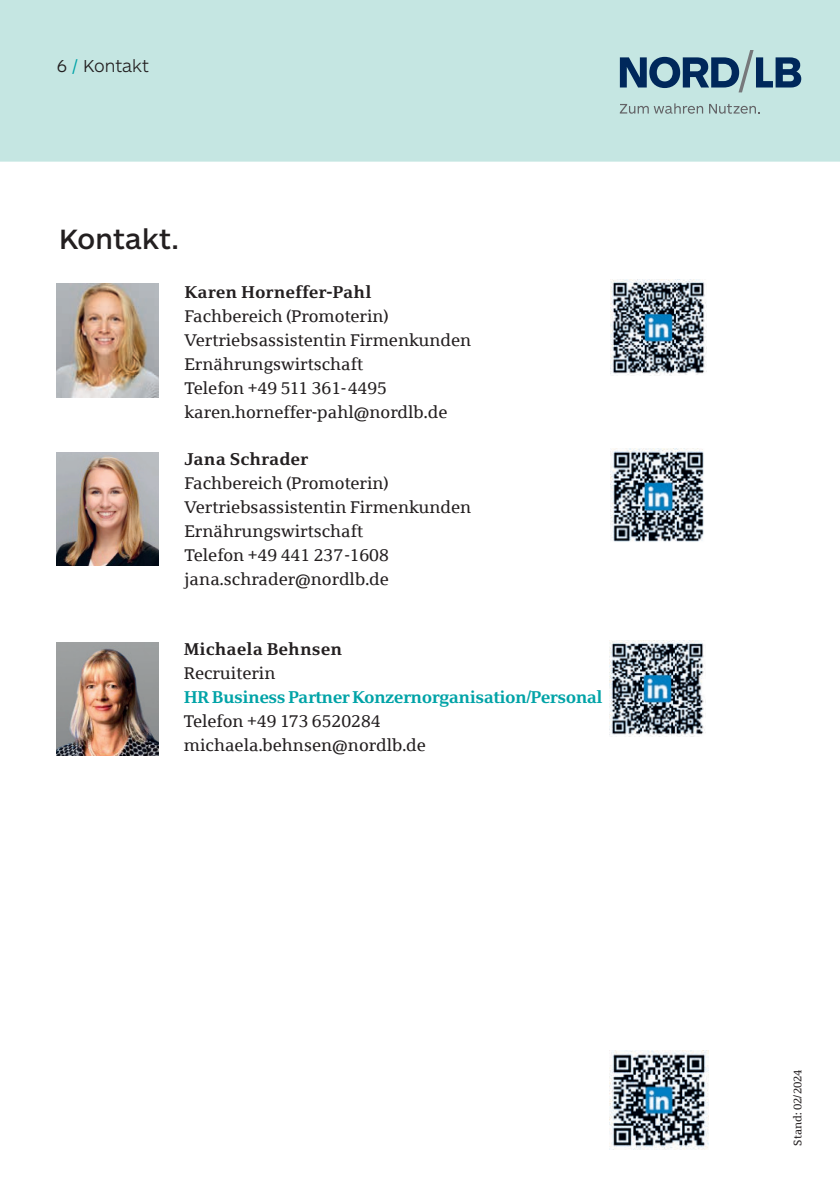
<style>
.page{position:relative;width:840px;height:1191px;background:#fff}
.page>*{position:absolute;margin:0;border:0;box-sizing:border-box;transform-origin:0 0}
.t1{font:500 29px "ARS Maquette Pro";letter-spacing:.005em;color:#231f20}
.t2{font:300 18px "ARS Maquette Pro";color:#231f20}
.t3{font:17px/24px "Sparkasse Serif";color:#231f20}
.t4{font:700 17px "Sparkasse Serif";color:#231f20}
.t5{font:700 17px "Sparkasse Serif";letter-spacing:-.035em;color:#00a3a7}
.t6{font:11px "Sparkasse Serif";color:#231f20}
.s1{font-weight:400;color:#00a3a7}
</style>
<div class="page">
<img style="left:57px;top:283px;width:102px;height:114px">
<img style="left:57px;top:452px;width:102px;height:114px">
<div style="left:0;top:0;width:839px;height:162px;background:#c5e6e2"></div>
<svg style="left:619px;top:103px;width:83px;height:11px"></svg>
<svg style="left:708px;top:104px;width:51px;height:10px"></svg>
<svg style="left:619px;top:50px;width:181px;height:42px;background:#7396a9"></svg>
<img style="left:57px;top:642px;width:102px;height:113px">
<img style="left:609px;top:640px;width:96px;height:96px">
<img style="left:610px;top:280px;width:96px;height:96px">
<img style="left:610px;top:449px;width:94px;height:93px">
<img style="left:609px;top:1050px;width:99px;height:99px">
<p class="t2" style="left:57px;top:54px;width:94px">6 <span class="s1">/</span> Kontakt</p>
<h1 class="t1" style="left:59px;top:220px;width:121px">Kontakt.</h1>
<p class="t4" style="left:184px;top:281px;width:188px">Karen Horneffer-Pahl</p>
<p class="t3" style="left:184px;top:303px;width:288px">Fachbereich (Promoterin)<br>Vertriebsassistentin Firmenkunden<br>Ernährungswirtschaft<br>Telefon +49 511 361-4495 karen.horneffer-pahl@nordlb.de</p>
<p class="t4" style="left:184px;top:448px;width:125px">Jana Schrader</p>
<p class="t3" style="left:184px;top:471px;width:288px">Fachbereich (Promoterin)<br>Vertriebsassistentin Firmenkunden<br>Ernährungswirtschaft<br>Telefon +49 441 237-1608 jana.schrader@nordlb.de</p>
<p class="t4" style="left:184px;top:638px;width:160px">Michaela Behnsen</p>
<p class="t3" style="left:184px;top:661px;width:93px">Recruiterin</p>
<p class="t5" style="left:184px;top:686px;width:420px">HR Business Partner Konzernorganisation/Personal</p>
<p class="t3" style="left:184px;top:709px;width:243px">Telefon +49 173 6520284 michaela.behnsen@nordlb.de</p>
<p class="t6" style="left:790px;top:1145px;width:77px;rotate:-90deg">Stand: 02/2024</p>
</div>
